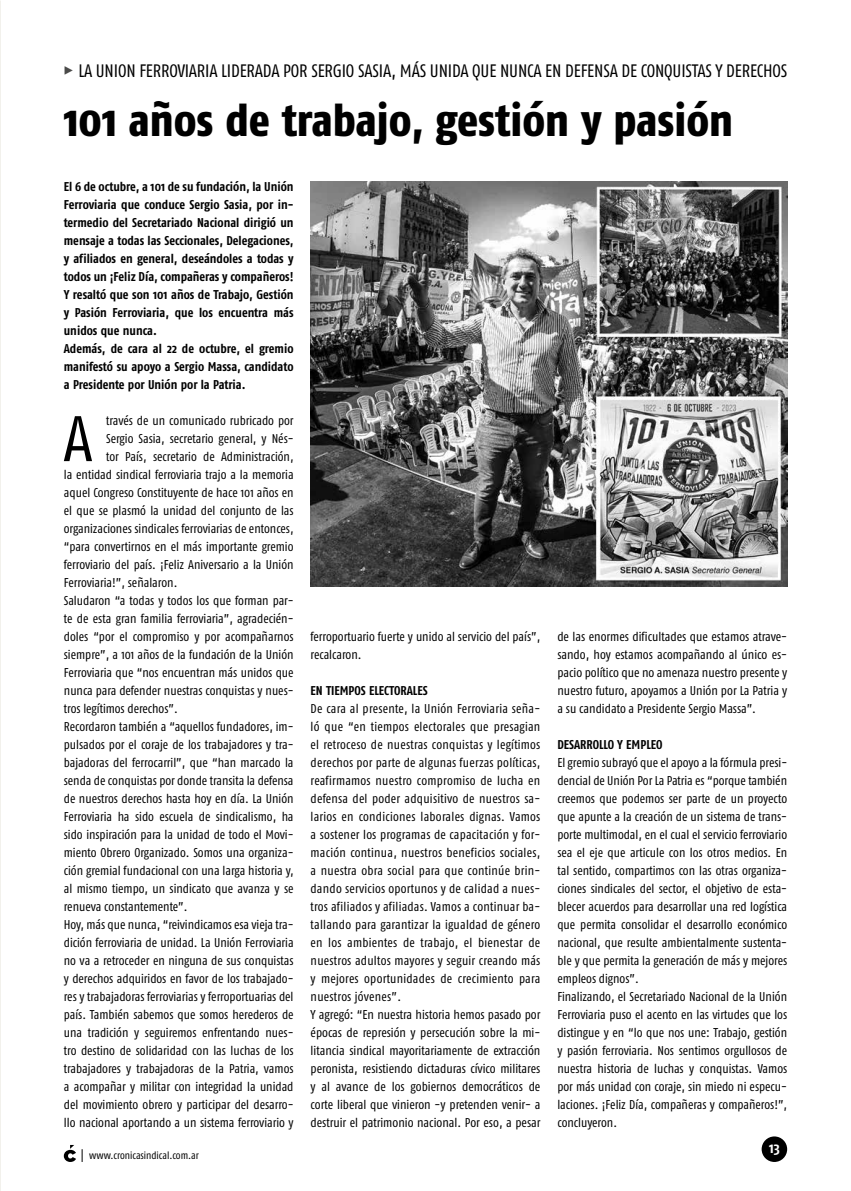
<style>
.page{position:relative;width:851px;height:1191px;background:#fff}
.page>*{position:absolute;margin:0;border:0;box-sizing:border-box;transform-origin:0 0}
.t1{font:64.2px "Fago Co";color:#000}
.t2{font:800 45px "Fago Co";color:#000}
.t3{font:18px "Fago Co Lf";letter-spacing:-.01em;color:#000}
.t4{font:700 15px "Fago Co";color:#fff}
.t5{font:12.75px/18px "Fago Co";color:#000}
.t6{font:700 12.75px/18px "Fago Co";color:#000}
.t7{font:10.5px "Fago Co";color:#000}
.s1{font-family:"Fago Co Extra Bold Caps Exp";color:#4a4a49}
</style>
<div class="page">
<div style="left:761px;top:1136px;width:26px;height:26px;background:#000;border-radius:50%"></div>
<svg style="left:64px;top:1145px;width:12px;height:17px"></svg>
<svg style="left:82px;top:1149px;width:1px;height:13px"></svg>
<img style="left:310px;top:182px;width:477px;height:404px">
<h3 class="t3" style="left:64px;top:60px;width:724px"><span class="s1">%</span> LA UNION FERROVIARIA LIDERADA POR SERGIO SASIA, MÁS UNIDA QUE NUNCA EN DEFENSA DE CONQUISTAS Y DERECHOS</h3>
<h2 class="t2" style="left:64px;top:94px;width:670px">101 años de trabajo, gestión y pasión</h2>
<p class="t6" style="left:64px;top:177px;width:231px">El 6 de octubre, a 101 de su fundación, la Unión Ferroviaria que conduce Sergio Sasia, por in&shy;termedio del Secretariado Nacional dirigió un mensaje a todas las Seccionales, Delegaciones, y afiliados en general, deseándoles a todas y todos un ¡Feliz Día, compañeras y compañeros!<br>Y resaltó que son 101 años de Trabajo, Gestión y Pasión Ferroviaria, que los encuentra más unidos que nunca.<br>Además, de cara al 22 de octubre, el gremio manifestó su apoyo a Sergio Massa, candidato a Presidente por Unión por la Patria.</p>
<h1 class="t1" style="left:63px;top:402px;width:31px">A</h1>
<p class="t5" style="left:106px;top:411px;width:189px">través de un comunicado rubricado por</p>
<p class="t5" style="left:106px;top:429px;width:189px">Sergio Sasia, secretario general, y Nés-</p>
<p class="t5" style="left:106px;top:447px;width:189px">tor País, secretario de Administración,</p>
<p class="t5" style="left:64px;top:465px;width:231px">la entidad sindical ferroviaria trajo a la memoria</p>
<p class="t5" style="left:64px;top:483px;width:231px">aquel Congreso Constituyente de hace 101 años en</p>
<p class="t5" style="left:64px;top:501px;width:231px">el que se plasmó la unidad del conjunto de las</p>
<p class="t5" style="left:64px;top:519px;width:231px">organizaciones sindicales ferroviarias de entonces,</p>
<p class="t5" style="left:64px;top:537px;width:231px">“para convertirnos en el más importante gremio</p>
<p class="t5" style="left:64px;top:555px;width:231px">ferroviario del país. ¡Feliz Aniversario a la Unión</p>
<p class="t5" style="left:64px;top:573px;width:115px">Ferroviaria!”, señalaron.</p>
<p class="t5" style="left:64px;top:591px;width:231px">Saludaron “a todas y todos los que forman par-</p>
<p class="t5" style="left:64px;top:609px;width:231px">te de esta gran familia ferroviaria”, agradecién-</p>
<p class="t5" style="left:64px;top:627px;width:231px">doles “por el compromiso y por acompañarnos</p>
<p class="t5" style="left:64px;top:645px;width:231px">siempre”, a 101 años de la fundación de la Unión</p>
<p class="t5" style="left:64px;top:663px;width:231px">Ferroviaria que “nos encuentran más unidos que</p>
<p class="t5" style="left:64px;top:681px;width:231px">nunca para defender nuestras conquistas y nues-</p>
<p class="t5" style="left:64px;top:699px;width:115px">tros legítimos derechos”.</p>
<p class="t5" style="left:64px;top:717px;width:231px">Recordaron también a “aquellos fundadores, im-</p>
<p class="t5" style="left:64px;top:735px;width:231px">pulsados por el coraje de los trabajadores y tra-</p>
<p class="t5" style="left:64px;top:753px;width:231px">bajadoras del ferrocarril”, que “han marcado la</p>
<p class="t5" style="left:64px;top:771px;width:231px">senda de conquistas por donde transita la defensa</p>
<p class="t5" style="left:64px;top:789px;width:231px">de nuestros derechos hasta hoy en día. La Unión</p>
<p class="t5" style="left:64px;top:807px;width:231px">Ferroviaria ha sido escuela de sindicalismo, ha</p>
<p class="t5" style="left:64px;top:825px;width:231px">sido inspiración para la unidad de todo el Movi-</p>
<p class="t5" style="left:64px;top:843px;width:231px">miento Obrero Organizado. Somos una organiza-</p>
<p class="t5" style="left:64px;top:861px;width:231px">ción gremial fundacional con una larga historia y,</p>
<p class="t5" style="left:64px;top:879px;width:231px">al mismo tiempo, un sindicato que avanza y se</p>
<p class="t5" style="left:64px;top:897px;width:125px">renueva constantemente”.</p>
<p class="t5" style="left:64px;top:915px;width:231px">Hoy, más que nunca, “reivindicamos esa vieja tra-</p>
<p class="t5" style="left:64px;top:933px;width:231px">dición ferroviaria de unidad. La Unión Ferroviaria</p>
<p class="t5" style="left:64px;top:951px;width:231px">no va a retroceder en ninguna de sus conquistas</p>
<p class="t5" style="left:64px;top:969px;width:231px">y derechos adquiridos en favor de los trabajado-</p>
<p class="t5" style="left:64px;top:987px;width:231px">res y trabajadoras ferroviarias y ferroportuarias del</p>
<p class="t5" style="left:64px;top:1005px;width:231px">país. También sabemos que somos herederos de</p>
<p class="t5" style="left:64px;top:1023px;width:231px">una tradición y seguiremos enfrentando nues-</p>
<p class="t5" style="left:64px;top:1041px;width:231px">tro destino de solidaridad con las luchas de los</p>
<p class="t5" style="left:64px;top:1060px;width:231px">trabajadores y trabajadoras de la Patria, vamos</p>
<p class="t5" style="left:64px;top:1078px;width:231px">a acompañar y militar con integridad la unidad</p>
<p class="t5" style="left:64px;top:1096px;width:231px">del movimiento obrero y participar del desarro-</p>
<p class="t5" style="left:64px;top:1114px;width:231px">llo nacional aportando a un sistema ferroviario y</p>
<p class="t7" style="left:89px;top:1149px;width:111px">www.cronicasindical.com.ar</p>
<p class="t5" style="left:310px;top:627px;width:231px">ferroportuario fuerte y unido al servicio del país”, recalcaron.</p>
<p class="t6" style="left:310px;top:681px;width:118px">EN TIEMPOS ELECTORALES</p>
<p class="t5" style="left:310px;top:699px;width:231px">De cara al presente, la Unión Ferroviaria seña&shy;ló que “en tiempos electorales que presagian el retroceso de nuestras conquistas y legítimos derechos por parte de algunas fuerzas políticas, reafirmamos nuestro compromiso de lucha en defensa del poder adquisitivo de nuestros sa&shy;larios en condiciones laborales dignas. Vamos a sostener los programas de capacitación y for&shy;mación continua, nuestros beneficios sociales, a nuestra obra social para que continúe brin&shy;dando servicios oportunos y de calidad a nues&shy;tros afiliados y afiliadas. Vamos a continuar ba&shy;tallando para garantizar la igualdad de género en los ambientes de trabajo, el bienestar de nuestros adultos mayores y seguir creando más y mejores oportunidades de crecimiento para nuestros jóvenes”.<br>Y agregó: “En nuestra historia hemos pasado por épocas de represión y persecución sobre la mi&shy;litancia sindical mayoritariamente de extracción peronista, resistiendo dictaduras cívico militares y al avance de los gobiernos democráticos de corte liberal que vinieron -y pretenden venir- a destruir el patrimonio nacional. Por eso, a pesar</p>
<p class="t5" style="left:557px;top:627px;width:231px;text-align:justify">de las enormes dificultades que estamos atrave&shy;sando, hoy estamos acompañando al único es&shy;pacio político que no amenaza nuestro presente y nuestro futuro, apoyamos a Unión por La Patria y a su candidato a Presidente Sergio Massa”.</p>
<p class="t6" style="left:557px;top:735px;width:107px">DESARROLLO Y EMPLEO</p>
<p class="t5" style="left:557px;top:753px;width:231px">El gremio subrayó que el apoyo a la fórmula presi&shy;dencial de Unión Por La Patria es “porque también creemos que podemos ser parte de un proyecto que apunte a la creación de un sistema de trans&shy;porte multimodal, en el cual el servicio ferroviario sea el eje que articule con los otros medios. En tal sentido, compartimos con las otras organiza&shy;ciones sindicales del sector, el objetivo de esta&shy;blecer acuerdos para desarrollar una red logística que permita consolidar el desarrollo económico nacional, que resulte ambientalmente sustenta&shy;ble y que permita la generación de más y mejores empleos dignos”.<br>Finalizando, el Secretariado Nacional de la Unión Ferroviaria puso el acento en las virtudes que los distingue y en “lo que nos une: Trabajo, gestión y pasión ferroviaria. Nos sentimos orgullosos de nuestra historia de luchas y conquistas. Vamos por más unidad con coraje, sin miedo ni especu&shy;laciones. ¡Feliz Día, compañeras y compañeros!”, concluyeron.</p>
<p class="t4" style="left:768px;top:1138px;width:12px">13</p>
</div>
